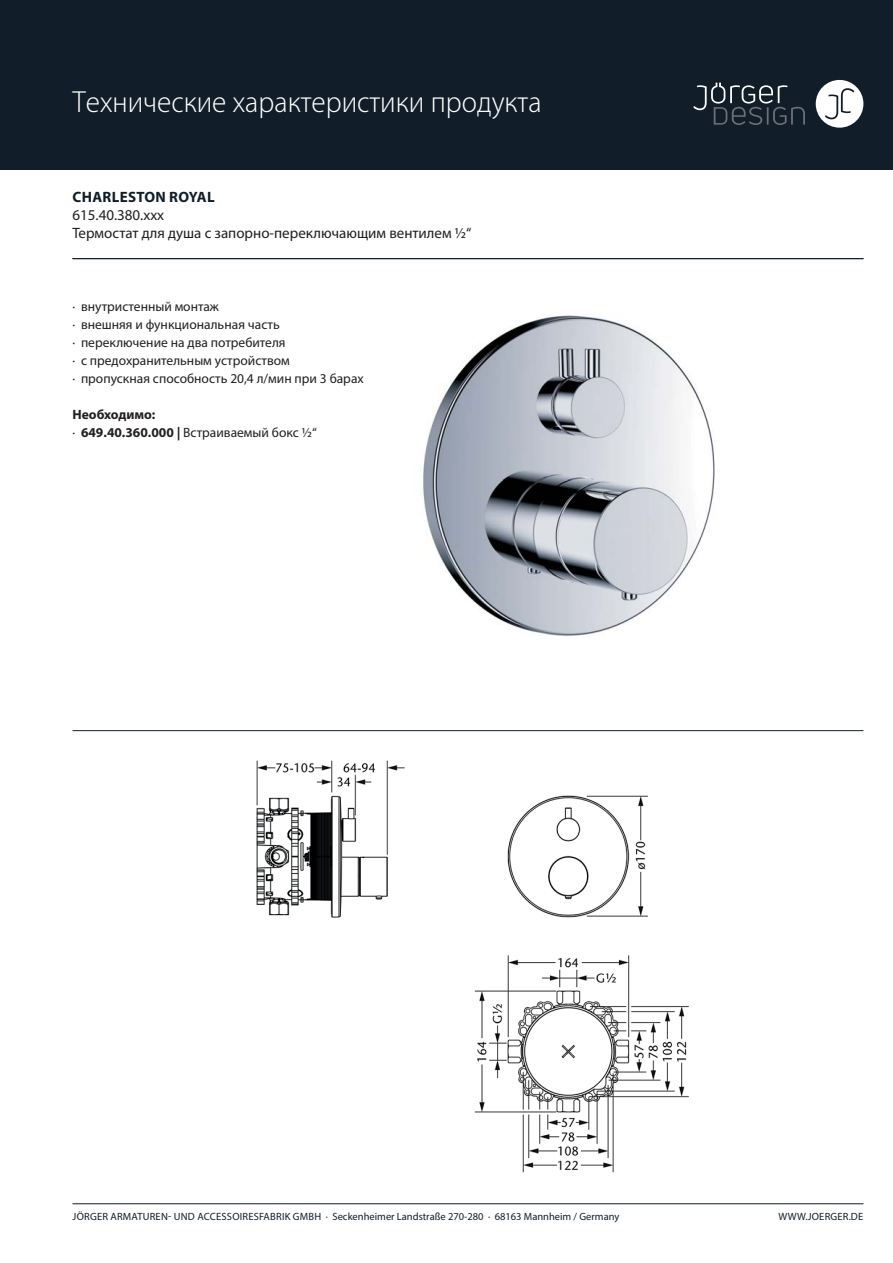
<style>
.page{position:relative;width:893px;height:1263px;background:#fff}
.page>*{position:absolute;margin:0;border:0;box-sizing:border-box;transform-origin:0 0}
.t1{font:100 30px "Myriad Set Pro";color:#fff}
.t2{font:15px "Myriad Pro";color:#231f20}
.t3{font:700 15px "Myriad Pro";letter-spacing:.02em;color:#111e29}
.t4{font:13.5px/18px "Myriad Pro";color:#231f20}
.t5{font:700 13.5px/18px "Myriad Pro";color:#231f20}
.t6{font:10.5px "Myriad Pro";letter-spacing:.005em;color:#111e29}
.s1{font-weight:400}
</style>
<div class="page">
<div style="left:0;top:0;width:893px;height:169px;background:#111e29"></div>
<div style="left:816px;top:80px;width:47px;height:48px;background:#fff;border-radius:50%"></div>
<svg style="left:825px;top:88px;width:29px;height:31px"></svg>
<svg style="left:693px;top:83px;width:112px;height:42px"></svg>
<hr style="left:72px;top:1203px;width:791px;height:1px;background:#111e29">
<hr style="left:72px;top:258px;width:791px;height:1px;background:#111e29">
<hr style="left:72px;top:730px;width:791px;height:1px;background:#111e29">
<img style="left:423px;top:315px;width:292px;height:322px">
<img style="left:256px;top:760px;width:433px;height:413px">
<h1 class="t1" style="left:72px;top:87px;width:471px">Технические характеристики продукта</h1>
<p class="t3" style="left:73px;top:191px;width:144px">CHARLESTON ROYAL</p>
<p class="t2" style="left:72px;top:210px;width:93px">615.40.380.xxx</p>
<p class="t2" style="left:72px;top:227px;width:401px">Термостат для душа с запорно-переключающим вентилем ½“</p>
<p class="t4" style="left:72px;top:299px;width:293px">· внутристенный монтаж<br>· внешняя и функциональная часть<br>· переключение на два потребителя<br>· с предохранительным устройством<br>· пропускная способность 20,4 л/мин при 3 барах</p>
<p class="t5" style="left:72px;top:407px;width:246px">Необходимо:<br><span class="s1">·</span> 649.40.360.000 | <span class="s1">Встраиваемый бокс ½“</span></p>
<p class="t6" style="left:73px;top:1213px;width:548px">JÖRGER ARMATUREN- UND ACCESSOIRESFABRIK GMBH · Seckenheimer Landstraße 270-280 · 68163 Mannheim / Germany</p>
<p class="t6" style="left:778px;top:1213px;width:86px">WWW.JOERGER.DE</p>
</div>
